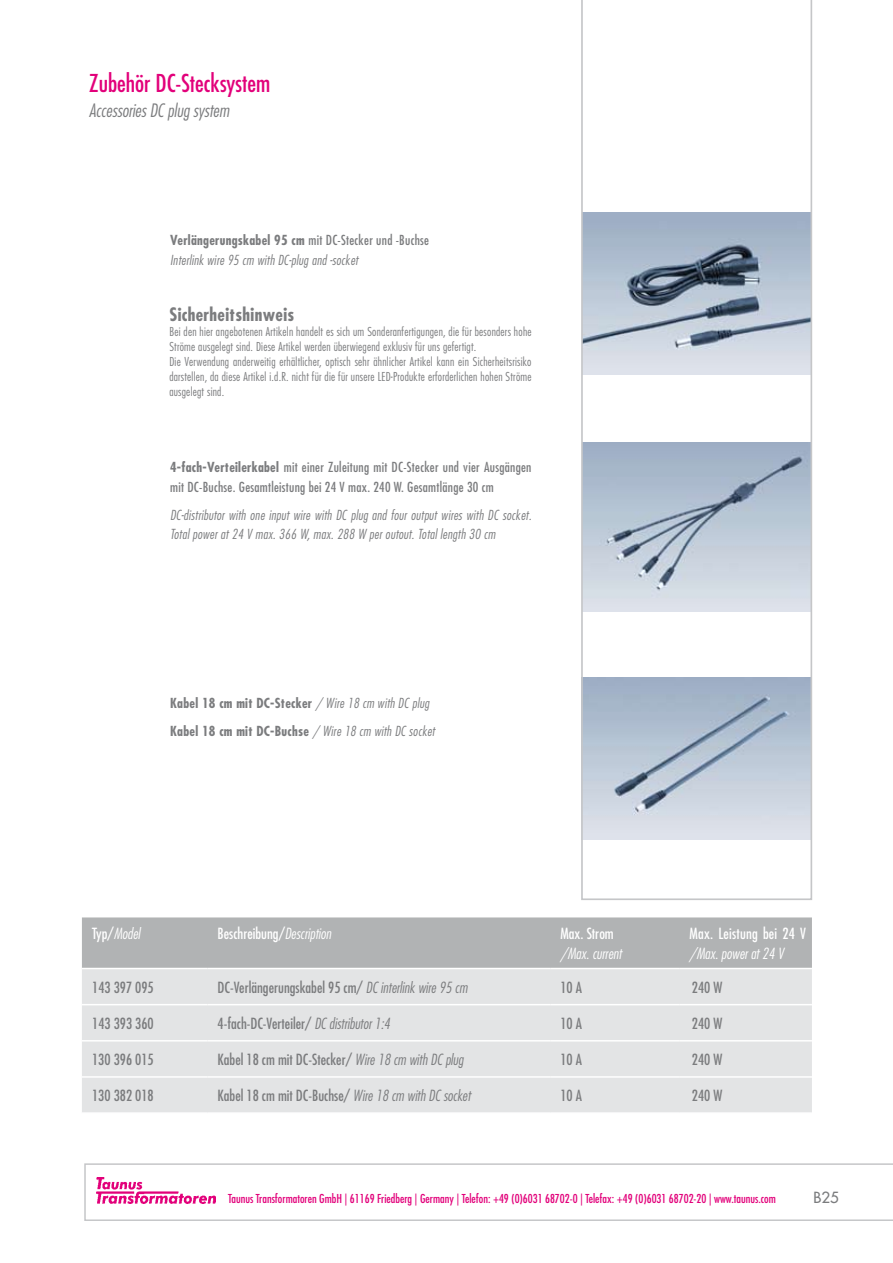
<style>
.page{position:relative;width:893px;height:1263px;background:#fff}
.page>*{position:absolute;margin:0;border:0;box-sizing:border-box;transform-origin:0 0}
.t1{font:condensed 24px "Futura Std";color:#e2007a}
.t2{font:italic 300 condensed 18px "Futura Std";color:#7b7c7e}
.t3{font:700 condensed 18px "Futura Std";letter-spacing:.02em;color:#7b7c7e}
.t4{font:condensed 15px "Futura Std";color:#7b7c7e}
.t5{font:condensed 15px "Futura Std";color:#fff}
.t6{font:italic 300 condensed 15px "Futura Std";color:#fff}
.t7{font:500 15px "Futura Std";color:#7b7c7e}
.t8{font:italic 300 condensed 13.5px/19.5px "Futura Std";letter-spacing:.02em;color:#7b7c7e}
.t9{font:condensed 13.5px/19.5px "Futura Std";letter-spacing:.02em;color:#7b7c7e}
.t10{font:700 condensed 13.5px/28px "Futura Std";letter-spacing:.02em;color:#7b7c7e}
.t11{font:300 condensed 12px/15px "Futura Std";letter-spacing:.02em;color:#7b7c7e}
.t12{font:condensed 12px "Futura Std";color:#e2007a}
.s1{font-weight:700;font-style:normal}
.s2{font-weight:400;font-style:normal}
.s3{font-weight:700}
.s4{font-weight:300;font-style:italic}
</style>
<div class="page">
<svg style="left:84px;top:1163px;width:809px;height:58px"></svg>
<img style="left:96px;top:1178px;width:120px;height:25px">
<svg style="left:581px;top:0;width:231px;height:900px"></svg>
<div style="left:82px;top:917px;width:730px;height:51px;background:#b1b3b4"></div>
<div style="left:82px;top:969px;width:730px;height:143px;background:#e3e4e5"></div>
<hr style="left:82px;top:1004px;width:125px;height:1px;background:#fff">
<hr style="left:207px;top:1004px;width:343px;height:1px;background:#fff">
<hr style="left:550px;top:1004px;width:129px;height:1px;background:#fff">
<hr style="left:679px;top:1004px;width:133px;height:1px;background:#fff">
<hr style="left:82px;top:1040px;width:125px;height:1px;background:#fff">
<hr style="left:207px;top:1040px;width:343px;height:1px;background:#fff">
<hr style="left:550px;top:1040px;width:129px;height:1px;background:#fff">
<hr style="left:679px;top:1040px;width:133px;height:1px;background:#fff">
<hr style="left:82px;top:1076px;width:125px;height:2px;background:#fff">
<hr style="left:207px;top:1076px;width:343px;height:2px;background:#fff">
<hr style="left:550px;top:1076px;width:129px;height:2px;background:#fff">
<hr style="left:679px;top:1076px;width:133px;height:2px;background:#fff">
<h1 class="t1" style="left:89px;top:69px;width:183px">Zubehör DC-Stecksystem</h1>
<h2 class="t2" style="left:89px;top:100px;width:141px">Accessories DC plug system</h2>
<p class="t8" style="left:170px;top:231px;width:261px"><span class="s1">Verlängerungskabel 95 cm</span> <span class="s2">mit DC-Stecker und -Buchse<br></span>Interlink wire 95 cm with DC-plug and -socket</p>
<h2 class="t3" style="left:169px;top:303px;width:126px">Sicherheitshinweis</h2>
<p class="t11" style="left:169px;top:324px;width:364px">Bei den hier angebotenen Artikeln handelt es sich um Sonderanfertigungen, die für besonders hohe Ströme ausgelegt sind. Diese Artikel werden überwiegend exklusiv für uns gefertigt.<br>Die Verwendung anderweitig erhältlicher, optisch sehr ähnlicher Artikel kann ein Sicherheitsrisiko darstellen, da diese Artikel i.d.R. nicht für die für unsere LED-Produkte erforderlichen hohen Ströme ausgelegt sind.</p>
<p class="t9" style="left:170px;top:458px;width:363px"><span class="s3">4-fach-Verteilerkabel</span> mit einer Zuleitung mit DC-Stecker und vier Ausgängen mit DC-Buchse. Gesamtleistung bei 24 V max. 240 W. Gesamtlänge 30 cm</p>
<p class="t8" style="left:170px;top:506px;width:363px">DC-distributor with one input wire with DC plug and four output wires with DC socket.<br>Total power at 24 V max. 366 W, max. 288 W per outout. Total length 30 cm</p>
<p class="t10" style="left:170px;top:688px;width:266px">Kabel 18 cm mit DC-Stecker <span class="s4">/ Wire 18 cm with DC plug<br></span>Kabel 18 cm mit DC-Buchse <span class="s4">/ Wire 18 cm with DC socket</span></p>
<p class="t6" style="left:92px;top:925px;width:49px"><span class="s2">Typ/</span>Model</p>
<p class="t5" style="left:218px;top:925px;width:115px">Beschreibung/<span class="s4">Description</span></p>
<p class="t5" style="left:560px;top:925px;width:55px">Max. Strom</p>
<p class="t6" style="left:560px;top:944px;width:63px">/Max. current</p>
<p class="t5" style="left:689px;top:925px;width:118px">Max. Leistung bei 24 V</p>
<p class="t6" style="left:689px;top:944px;width:96px">/Max. power at 24 V</p>
<p class="t4" style="left:92px;top:978px;width:63px">143 397 095</p>
<p class="t4" style="left:218px;top:978px;width:251px">DC-Verlängerungskabel 95 cm/ <span class="s4">DC interlink wire 95 cm</span></p>
<p class="t4" style="left:560px;top:978px;width:23px">10 A</p>
<p class="t4" style="left:692px;top:978px;width:32px">240 W</p>
<p class="t4" style="left:92px;top:1014px;width:63px">143 393 360</p>
<p class="t4" style="left:218px;top:1014px;width:174px">4-fach-DC-Verteiler/ <span class="s4">DC distributor 1:4</span></p>
<p class="t4" style="left:560px;top:1014px;width:23px">10 A</p>
<p class="t4" style="left:692px;top:1014px;width:32px">240 W</p>
<p class="t4" style="left:92px;top:1050px;width:63px">130 396 015</p>
<p class="t4" style="left:218px;top:1050px;width:247px">Kabel 18 cm mit DC-Stecker/ <span class="s4">Wire 18 cm with DC plug</span></p>
<p class="t4" style="left:560px;top:1050px;width:23px">10 A</p>
<p class="t4" style="left:692px;top:1050px;width:32px">240 W</p>
<p class="t4" style="left:92px;top:1087px;width:63px">130 382 018</p>
<p class="t4" style="left:218px;top:1087px;width:255px">Kabel 18 cm mit DC-Buchse/ <span class="s4">Wire 18 cm with DC socket</span></p>
<p class="t4" style="left:560px;top:1087px;width:23px">10 A</p>
<p class="t4" style="left:692px;top:1087px;width:32px">240 W</p>
<p class="t12" style="left:228px;top:1191px;width:549px">Taunus Transformatoren GmbH | 61169 Friedberg | Germany | Telefon: +49 (0)6031 68702-0 | Telefax: +49 (0)6031 68702-20 | www.taunus.com</p>
<p class="t7" style="left:814px;top:1188px;width:27px">B25</p>
</div>
